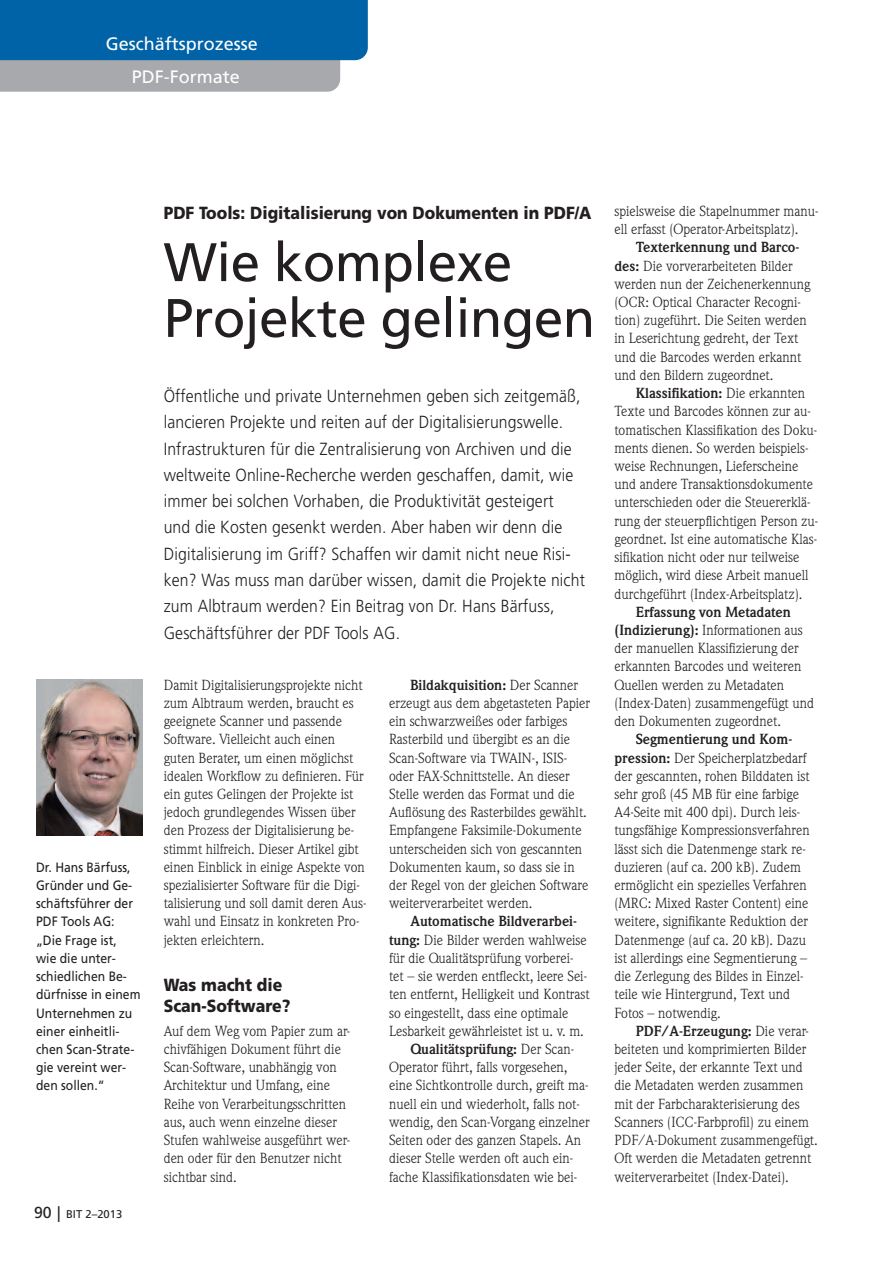
<style>
.page{position:relative;width:893px;height:1263px;background:#fff}
.page>*{position:absolute;margin:0;border:0;box-sizing:border-box;transform-origin:0 0}
.t1{font:54.15px/55.8px "Frutiger";letter-spacing:-.01em;color:#231f20}
.t2{font:18px "Frutiger";color:#fff}
.t3{font:300 17.55px/26.2px "Frutiger";letter-spacing:.01em;color:#231f20;scale:.9 1}
.t4{font:900 17.55px/20.7px "Frutiger";color:#231f20;scale:.9 1}
.t5{font:14.4px/18.1px "Weidemann";color:#231f20}
.t6{font:700 14.4px "Weidemann";color:#231f20}
.t7{font:13.5px/18.1px "Frutiger";color:#231f20;scale:.9 1}
.t8{font:11.25px "Frutiger";color:#231f20}
.s1{font-size:15.9px}
.s2{font-size:15.75px}
.s3{font-weight:700}
.s4{font-weight:400}
</style>
<div class="page">
<svg style="left:0;top:0;width:368px;height:92px;background:#3c7dab"></svg>
<img style="left:36px;top:679px;width:106px;height:156px">
<p class="t2" style="left:106px;top:36px;width:154px">Geschäftsprozesse</p>
<p class="t2" style="left:132px;top:70px;width:110px">PDF-Formate</p>
<p class="t7" style="left:36px;top:859px;width:117px">Dr. Hans Bärfuss,<br>Gründer und Ge&shy;schäftsführer der<br>PDF Tools AG: „Die Frage ist,<br>wie die unter&shy;schiedlichen Be&shy;dürfnisse in einem<br>Unternehmen zu einer einheitli&shy;chen Scan-Strate&shy;gie vereint wer&shy;den sollen.“</p>
<p class="t8" style="left:34px;top:1209px;width:90px"><span class="s1">90</span> <span class="s2">|</span> BIT 2–2013</p>
<p class="t4" style="left:164px;top:204px;width:477px">PDF Tools: Digitalisierung von Dokumenten in PDF/A</p>
<h1 class="t1" style="left:164px;top:239px;width:433px">Wie komplexe<br>Projekte gelingen</h1>
<p class="t3" style="left:164px;top:384px;width:470px">Öffentliche und private Unternehmen geben sich zeitgemäß, lancieren Projekte und reiten auf der Digitalisierungswelle.<br>Infrastrukturen für die Zentralisierung von Archiven und die weltweite Online-Recherche werden geschaffen, damit, wie immer bei solchen Vorhaben, die Produktivität gesteigert<br>und die Kosten gesenkt werden. Aber haben wir denn die Digitalisierung im Griff? Schaffen wir damit nicht neue Risi&shy;ken? Was muss man darüber wissen, damit die Projekte nicht zum Albtraum werden? Ein Beitrag von Dr. Hans Bärfuss, Geschäftsführer der PDF Tools AG.</p>
<p class="t5" style="left:164px;top:677px;width:204px">Damit Digitalisierungsprojekte nicht zum Albtraum werden, braucht es geeignete Scanner und passende Software. Vielleicht auch einen guten Berater, um einen möglichst idealen Workflow zu definieren. Für ein gutes Gelingen der Projekte ist jedoch grundlegendes Wissen über den Prozess der Digitalisierung be&shy;stimmt hilfreich. Dieser Artikel gibt einen Einblick in einige Aspekte von spezialisierter Software für die Digi&shy;talisierung und soll damit deren Aus&shy;wahl und Einsatz in konkreten Pro&shy;jekten erleichtern.</p>
<p class="t4" style="left:164px;top:976px;width:142px">Was macht die<br>Scan-Software?</p>
<p class="t5" style="left:164px;top:1023px;width:188px">Auf dem Weg vom Papier zum ar&shy;chivfähigen Dokument führt die<br>Scan-Software, unabhängig von<br>Architektur und Umfang, eine<br>Reihe von Verarbeitungsschritten aus, auch wenn einzelne dieser<br>Stufen wahlweise ausgeführt wer&shy;den oder für den Benutzer nicht sichtbar sind.</p>
<p class="t5" style="left:389px;top:677px;width:203px;text-indent:21px"><span class="s3">Bildakquisition:</span> Der Scanner erzeugt aus dem abgetasteten Papier ein schwarzweißes oder farbiges Rasterbild und übergibt es an die Scan-Software via TWAIN-, ISIS&shy;oder FAX-Schnittstelle. An dieser Stelle werden das Format und die Auflösung des Rasterbildes gewählt.<br>Empfangene Faksimile-Dokumente unterscheiden sich von gescannten Dokumenten kaum, so dass sie in der Regel von der gleichen Software weiterverarbeitet werden.</p>
<p class="t6" style="left:410px;top:916px;width:168px">Automatische Bildverarbei-</p>
<p class="t5" style="left:389px;top:932px;width:199px"><span class="s3">tung:</span> Die Bilder werden wahlweise</p>
<p class="t5" style="left:389px;top:950px;width:186px">für die Qualitätsprüfung vorberei-</p>
<p class="t5" style="left:389px;top:968px;width:199px">tet – sie werden entfleckt, leere Sei-</p>
<p class="t5" style="left:389px;top:986px;width:202px">ten entfernt, Helligkeit und Kontrast</p>
<p class="t5" style="left:389px;top:1005px;width:181px">so eingestellt, dass eine optimale</p>
<p class="t5" style="left:389px;top:1023px;width:196px">Lesbarkeit gewährleistet ist u. v. m.</p>
<p class="t6" style="left:410px;top:1044px;width:165px">Qualitätsprüfung: <span class="s4">Der Scan-</span></p>
<p class="t5" style="left:389px;top:1059px;width:180px">Operator führt, falls vorgesehen,</p>
<p class="t5" style="left:389px;top:1078px;width:201px">eine Sichtkontrolle durch, greift ma-</p>
<p class="t5" style="left:389px;top:1096px;width:192px">nuell ein und wiederholt, falls not-</p>
<p class="t5" style="left:389px;top:1114px;width:202px">wendig, den Scan-Vorgang einzelner</p>
<p class="t5" style="left:389px;top:1132px;width:194px">Seiten oder des ganzen Stapels. An</p>
<p class="t5" style="left:389px;top:1150px;width:186px">dieser Stelle werden oft auch ein-</p>
<p class="t5" style="left:389px;top:1169px;width:190px">fache Klassifikationsdaten wie bei-</p>
<p class="t5" style="left:614px;top:203px;width:205px">spielsweise die Stapelnummer manu&shy;ell erfasst (Operator-Arbeitsplatz).</p>
<p class="t5" style="left:614px;top:240px;width:198px;text-indent:21px"><span class="s3">Texterkennung und Barco&shy;des:</span> Die vorverarbeiteten Bilder werden nun der Zeichenerkennung (OCR: Optical Character Recogni&shy;tion) zugeführt. Die Seiten werden in Leserichtung gedreht, der Text und die Barcodes werden erkannt und den Bildern zugeordnet.</p>
<p class="t5" style="left:614px;top:385px;width:205px;text-indent:21px"><span class="s3">Klassifikation:</span> Die erkannten Texte und Barcodes können zur au&shy;tomatischen Klassifikation des Doku&shy;ments dienen. So werden beispiels&shy;weise Rechnungen, Lieferscheine und andere Transaktionsdokumente unterschieden oder die Steuererklä&shy;rung der steuerpflichtigen Person zu&shy;geordnet. Ist eine automatische Klas&shy;sifikation nicht oder nur teilweise möglich, wird diese Arbeit manuell durchgeführt (Index-Arbeitsplatz).</p>
<p class="t5" style="left:614px;top:604px;width:201px;text-indent:21px"><span class="s3">Erfassung von Metadaten (Indizierung):</span> Informationen aus der manuellen Klassifizierung der erkannten Barcodes und weiteren<br>Quellen werden zu Metadaten (Index-Daten) zusammengefügt und den Dokumenten zugeordnet.</p>
<p class="t5" style="left:614px;top:731px;width:197px;text-indent:21px"><span class="s3">Segmentierung und Kom&shy;pression:</span> Der Speicherplatzbedarf der gescannten, rohen Bilddaten ist sehr groß (45 MB für eine farbige A4-Seite mit 400 dpi). Durch leis&shy;tungsfähige Kompressionsverfahren lässt sich die Datenmenge stark re&shy;duzieren (auf ca. 200 kB). Zudem ermöglicht ein spezielles Verfahren (MRC: Mixed Raster Content) eine weitere, signifikante Reduktion der Datenmenge (auf ca. 20 kB). Dazu ist allerdings eine Segmentierung – die Zerlegung des Bildes in Einzel&shy;teile wie Hintergrund, Text und Fotos – notwendig.</p>
<p class="t5" style="left:614px;top:1023px;width:205px;text-indent:21px"><span class="s3">PDF/A-Erzeugung:</span> Die verar&shy;beiteten und komprimierten Bilder jeder Seite, der erkannte Text und die Metadaten werden zusammen mit der Farbcharakterisierung des Scanners (ICC-Farbprofil) zu einem PDF/A-Dokument zusammengefügt.<br>Oft werden die Metadaten getrennt weiterverarbeitet (Index-Datei).</p>
</div>
